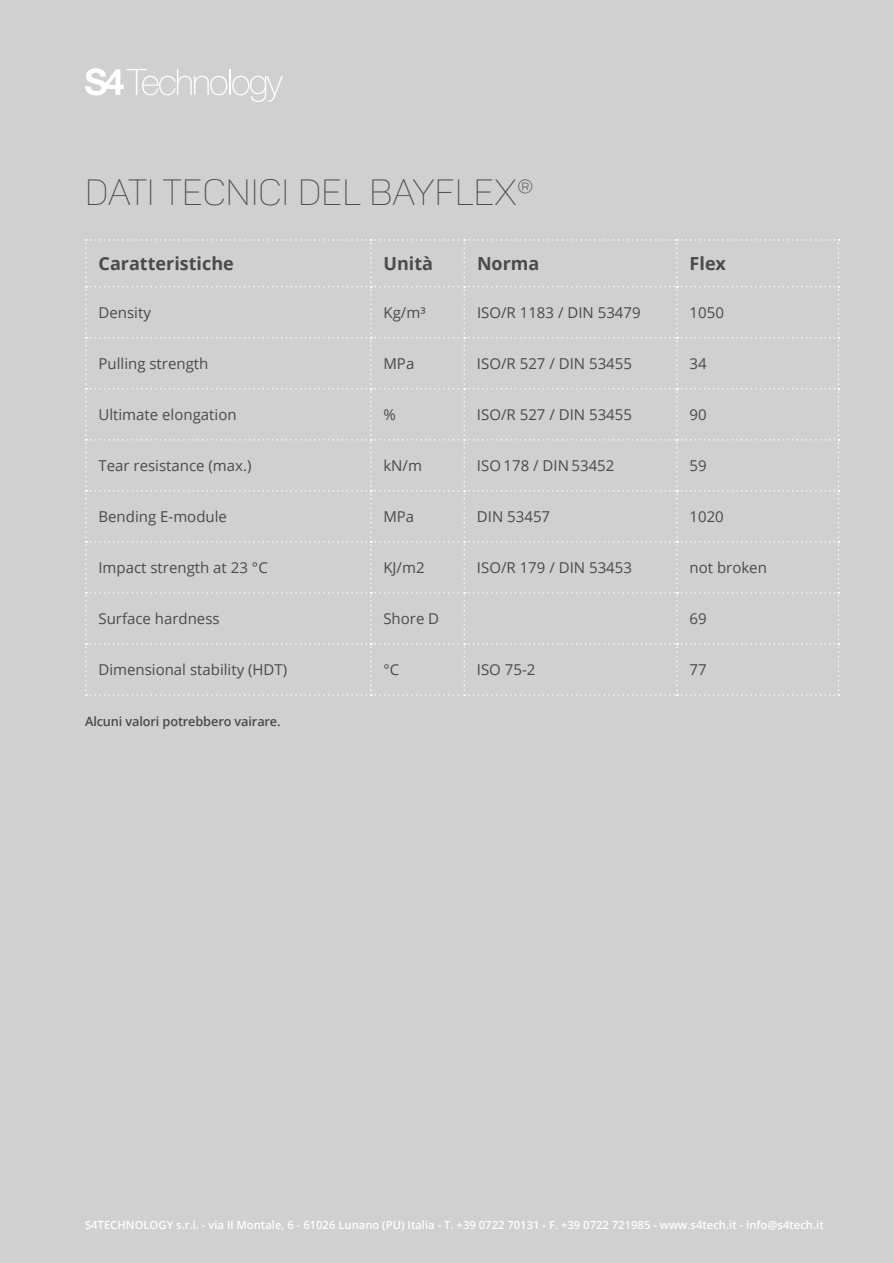
<style>
.page{position:relative;width:893px;height:1263px;background:#d0d0d0}
.page>*{position:absolute;margin:0;border:0;box-sizing:border-box;transform-origin:0 0}
.t1{font:200 36px "Panton";letter-spacing:.01em;color:#4a4a49}
.t2{font:700 18px "Open Sans";color:#4a4a49}
.t3{font:15px "Open Sans";color:#4a4a49}
.t4{font:600 12.75px "Open Sans";letter-spacing:-.01em;color:#4a4a49}
.t5{font:600 11.25px "Open Sans";color:#fff}
</style>
<div class="page">
<svg style="left:85px;top:68px;width:198px;height:34px"></svg>
<svg style="left:85px;top:239px;width:754px;height:457px"></svg>
<h1 class="t1" style="left:85px;top:171px;width:451px">DATI TECNICI DEL BAYFLEX®</h1>
<p class="t2" style="left:99px;top:251px;width:137px">Caratteristiche</p>
<p class="t2" style="left:383px;top:251px;width:51px">Unità</p>
<p class="t2" style="left:477px;top:251px;width:64px">Norma</p>
<p class="t2" style="left:690px;top:251px;width:38px">Flex</p>
<p class="t3" style="left:99px;top:302px;width:54px">Density</p>
<p class="t3" style="left:383px;top:302px;width:44px">Kg/m³</p>
<p class="t3" style="left:477px;top:302px;width:165px">ISO/R 1183 / DIN 53479</p>
<p class="t3" style="left:690px;top:302px;width:36px">1050</p>
<p class="t3" style="left:99px;top:353px;width:111px">Pulling strength</p>
<p class="t3" style="left:383px;top:353px;width:32px">MPa</p>
<p class="t3" style="left:477px;top:353px;width:157px">ISO/R 527 / DIN 53455</p>
<p class="t3" style="left:690px;top:353px;width:19px">34</p>
<p class="t3" style="left:99px;top:404px;width:140px">Ultimate elongation</p>
<p class="t3" style="left:383px;top:404px;width:14px">%</p>
<p class="t3" style="left:477px;top:404px;width:157px">ISO/R 527 / DIN 53455</p>
<p class="t3" style="left:690px;top:404px;width:19px">90</p>
<p class="t3" style="left:99px;top:455px;width:155px">Tear resistance (max.)</p>
<p class="t3" style="left:383px;top:455px;width:40px">kN/m</p>
<p class="t3" style="left:477px;top:455px;width:139px">ISO 178 / DIN 53452</p>
<p class="t3" style="left:690px;top:455px;width:19px">59</p>
<p class="t3" style="left:98px;top:506px;width:130px">Bending E-module</p>
<p class="t3" style="left:383px;top:506px;width:32px">MPa</p>
<p class="t3" style="left:477px;top:506px;width:75px">DIN 53457</p>
<p class="t3" style="left:690px;top:506px;width:36px">1020</p>
<p class="t3" style="left:98px;top:557px;width:171px">Impact strength at 23 °C</p>
<p class="t3" style="left:383px;top:557px;width:43px">KJ/m2</p>
<p class="t3" style="left:477px;top:557px;width:157px">ISO/R 179 / DIN 53453</p>
<p class="t3" style="left:689px;top:557px;width:79px">not broken</p>
<p class="t3" style="left:98px;top:608px;width:123px">Surface hardness</p>
<p class="t3" style="left:383px;top:608px;width:57px">Shore D</p>
<p class="t3" style="left:689px;top:608px;width:19px">69</p>
<p class="t3" style="left:98px;top:659px;width:190px">Dimensional stability (HDT)</p>
<p class="t3" style="left:383px;top:659px;width:17px">°C</p>
<p class="t3" style="left:477px;top:659px;width:60px">ISO 75-2</p>
<p class="t3" style="left:689px;top:659px;width:19px">77</p>
<p class="t4" style="left:85px;top:712px;width:197px">Alcuni valori potrebbero vairare.</p>
<p class="t5" style="left:85px;top:1217px;width:740px">S4TECHNOLOGY s.r.l. - via Il Montale, 6 - 61026 Lunano (PU) Italia - T. +39 0722 70131 - F. +39 0722 721985 - www.s4tech.it - info@s4tech.it</p>
</div>
